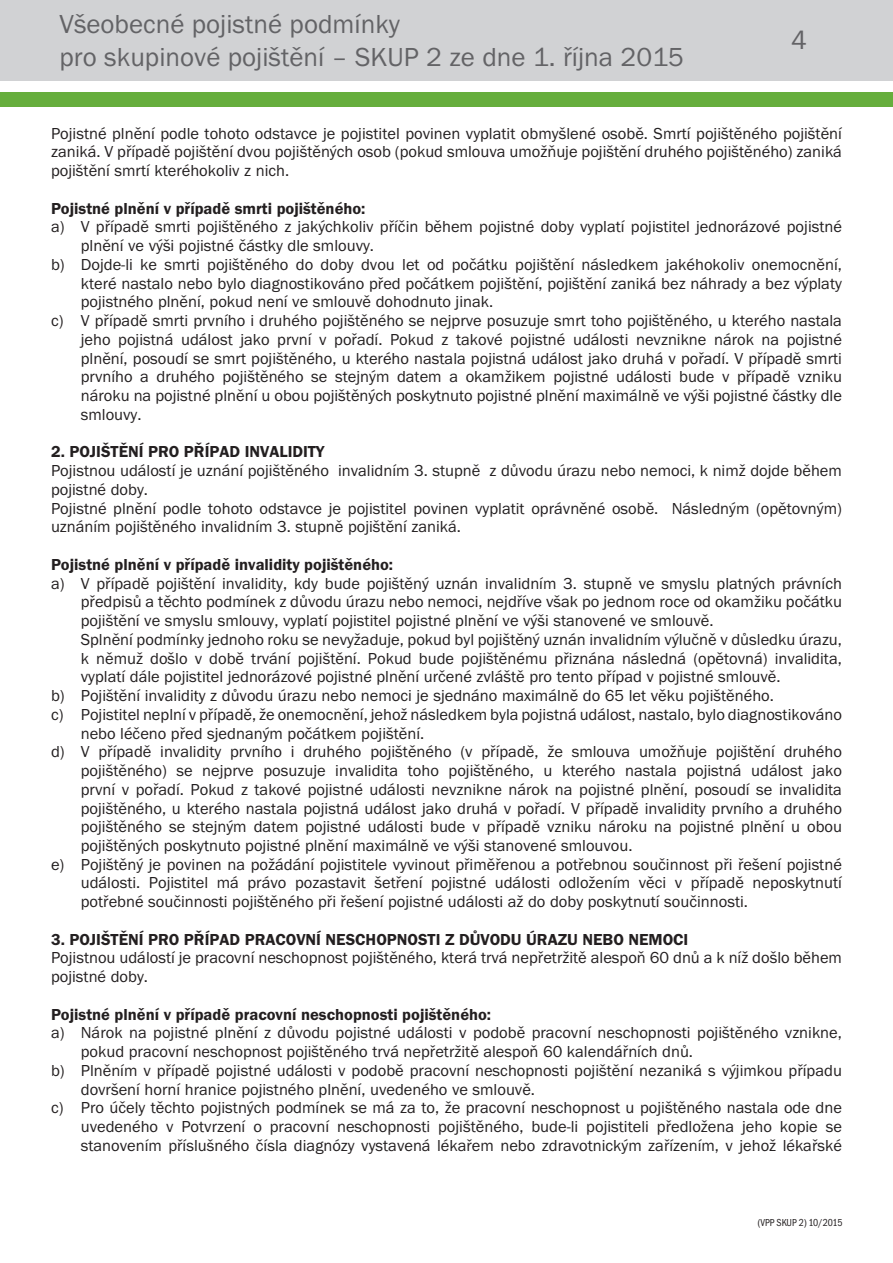
<style>
.page{position:relative;width:893px;height:1263px;background:#fff}
.page>*{position:absolute;margin:0;border:0;box-sizing:border-box;transform-origin:0 0}
.t1{font:27px/32.4px "Franklin Got Itc TOT Boo";color:#636366}
.t2{font:16.5px/18.8px "Franklin Got Itc TOT Boo";color:#231f20}
.t3{font:16.5px "Franklin Got Itc TOT Dem";color:#231f20}
.t4{font:10.5px "Franklin Got Itc TOT Boo Con";color:#231f20;scale:.96 1}
</style>
<div class="page">
<div style="left:0;top:0;width:893px;height:81px;background:#d1d2d4"></div>
<div style="left:0;top:92px;width:893px;height:15px;background:#66ae3d"></div>
<h1 class="t1" style="left:60px;top:8px;width:626px">Všeobecné pojistné podmínky<br>pro skupinové pojištění – SKUP 2 ze dne 1. října 2015</h1>
<h1 class="t1" style="left:791px;top:25px;width:17px">4</h1>
<p class="t2" style="left:51px;top:124px;width:792px;text-align:justify">Pojistné plnění podle tohoto odstavce je pojistitel povinen vyplatit obmyšlené osobě. Smrtí pojištěného pojištění zaniká. V případě pojištění dvou pojištěných osob (pokud smlouva umožňuje pojištění druhého pojištěného) zaniká pojištění smrtí kteréhokoliv z nich.</p>
<p class="t3" style="left:51px;top:199px;width:316px">Pojistné plnění v případě smrti pojištěného:</p>
<p class="t2" style="left:51px;top:218px;width:792px">a) V případě smrti pojištěného z jakýchkoliv příčin během pojistné doby vyplatí pojistitel jednorázové pojistné</p>
<p class="t2" style="left:81px;top:236px;width:295px">plnění ve výši pojistné částky dle smlouvy.</p>
<p class="t2" style="left:51px;top:255px;width:792px">b) Dojde-li ke smrti pojištěného do doby dvou let od počátku pojištění následkem jakéhokoliv onemocnění,</p>
<p class="t2" style="left:81px;top:274px;width:763px">které nastalo nebo bylo diagnostikováno před počátkem pojištění, pojištění zaniká bez náhrady a bez výplaty</p>
<p class="t2" style="left:81px;top:293px;width:414px">pojistného plnění, pokud není ve smlouvě dohodnuto jinak.</p>
<p class="t2" style="left:51px;top:311px;width:792px">c) V případě smrti prvního i druhého pojištěného se nejprve posuzuje smrt toho pojištěného, u kterého nastala</p>
<p class="t2" style="left:81px;top:330px;width:763px">jeho pojistná událost jako první v pořadí. Pokud z takové pojistné události nevznikne nárok na pojistné</p>
<p class="t2" style="left:81px;top:349px;width:763px">plnění, posoudí se smrt pojištěného, u kterého nastala pojistná událost jako druhá v pořadí. V případě smrti</p>
<p class="t2" style="left:81px;top:368px;width:763px">prvního a druhého pojištěného se stejným datem a okamžikem pojistné události bude v případě vzniku</p>
<p class="t2" style="left:81px;top:386px;width:763px">nároku na pojistné plnění u obou pojištěných poskytnuto pojistné plnění maximálně ve výši pojistné částky dle</p>
<p class="t2" style="left:81px;top:405px;width:62px">smlouvy.</p>
<p class="t3" style="left:51px;top:443px;width:275px">2. POJIŠTĚNÍ PRO PŘÍPAD INVALIDITY</p>
<p class="t2" style="left:51px;top:461px;width:792px">Pojistnou událostí je uznání pojištěného invalidním 3. stupně z důvodu úrazu nebo nemoci, k nimž dojde během pojistné doby.<br>Pojistné plnění podle tohoto odstavce je pojistitel povinen vyplatit oprávněné osobě. Následným (opětovným) uznáním pojištěného invalidním 3. stupně pojištění zaniká.</p>
<p class="t3" style="left:51px;top:555px;width:344px">Pojistné plnění v případě invalidity pojištěného:</p>
<p class="t2" style="left:51px;top:574px;width:792px">a) V případě pojištění invalidity, kdy bude pojištěný uznán invalidním 3. stupně ve smyslu platných právních</p>
<p class="t2" style="left:81px;top:593px;width:763px">předpisů a těchto podmínek z důvodu úrazu nebo nemoci, nejdříve však po jednom roce od okamžiku počátku</p>
<p class="t2" style="left:81px;top:611px;width:634px">pojištění ve smyslu smlouvy, vyplatí pojistitel pojistné plnění ve výši stanovené ve smlouvě.</p>
<p class="t2" style="left:81px;top:630px;width:763px">Splnění podmínky jednoho roku se nevyžaduje, pokud byl pojištěný uznán invalidním výlučně v důsledku úrazu,</p>
<p class="t2" style="left:81px;top:649px;width:763px">k němuž došlo v době trvání pojištění. Pokud bude pojištěnému přiznána následná (opětovná) invalidita,</p>
<p class="t2" style="left:81px;top:668px;width:701px">vyplatí dále pojistitel jednorázové pojistné plnění určené zvláště pro tento případ v pojistné smlouvě.</p>
<p class="t2" style="left:51px;top:686px;width:724px">b) Pojištění invalidity z důvodu úrazu nebo nemoci je sjednáno maximálně do 65 let věku pojištěného.</p>
<p class="t2" style="left:51px;top:705px;width:792px">c) Pojistitel neplní v případě, že onemocnění, jehož následkem byla pojistná událost, nastalo, bylo diagnostikováno</p>
<p class="t2" style="left:81px;top:724px;width:345px">nebo léčeno před sjednaným počátkem pojištění.</p>
<p class="t2" style="left:51px;top:743px;width:792px">d) V případě invalidity prvního i druhého pojištěného (v případě, že smlouva umožňuje pojištění druhého</p>
<p class="t2" style="left:81px;top:761px;width:763px">pojištěného) se nejprve posuzuje invalidita toho pojištěného, u kterého nastala pojistná událost jako</p>
<p class="t2" style="left:81px;top:780px;width:763px">první v pořadí. Pokud z takové pojistné události nevznikne nárok na pojistné plnění, posoudí se invalidita</p>
<p class="t2" style="left:81px;top:799px;width:763px">pojištěného, u kterého nastala pojistná událost jako druhá v pořadí. V případě invalidity prvního a druhého</p>
<p class="t2" style="left:81px;top:818px;width:763px">pojištěného se stejným datem pojistné události bude v případě vzniku nároku na pojistné plnění u obou</p>
<p class="t2" style="left:81px;top:836px;width:553px">pojištěných poskytnuto pojistné plnění maximálně ve výši stanovené smlouvou.</p>
<p class="t2" style="left:51px;top:855px;width:792px">e) Pojištěný je povinen na požádání pojistitele vyvinout přiměřenou a potřebnou součinnost při řešení pojistné</p>
<p class="t2" style="left:81px;top:874px;width:763px">události. Pojistitel má právo pozastavit šetření pojistné události odložením věci v případě neposkytnutí</p>
<p class="t2" style="left:81px;top:892px;width:669px">potřebné součinnosti pojištěného při řešení pojistné události až do doby poskytnutí součinnosti.</p>
<p class="t3" style="left:51px;top:930px;width:639px">3. POJIŠTĚNÍ PRO PŘÍPAD PRACOVNÍ NESCHOPNOSTI Z DŮVODU ÚRAZU NEBO NEMOCI</p>
<p class="t2" style="left:51px;top:949px;width:792px">Pojistnou událostí je pracovní neschopnost pojištěného, která trvá nepřetržitě alespoň 60 dnů a k níž došlo během pojistné doby.</p>
<p class="t3" style="left:51px;top:1005px;width:442px">Pojistné plnění v případě pracovní neschopnosti pojištěného:</p>
<p class="t2" style="left:51px;top:1024px;width:792px">a) Nárok na pojistné plnění z důvodu pojistné události v podobě pracovní neschopnosti pojištěného vznikne,</p>
<p class="t2" style="left:81px;top:1042px;width:614px">pokud pracovní neschopnost pojištěného trvá nepřetržitě alespoň 60 kalendářních dnů.</p>
<p class="t2" style="left:51px;top:1061px;width:792px">b) Plněním v případě pojistné události v podobě pracovní neschopnosti pojištění nezaniká s výjimkou případu</p>
<p class="t2" style="left:81px;top:1080px;width:456px">dovršení horní hranice pojistného plnění, uvedeného ve smlouvě.</p>
<p class="t2" style="left:51px;top:1099px;width:792px">c) Pro účely těchto pojistných podmínek se má za to, že pracovní neschopnost u pojištěného nastala ode dne</p>
<p class="t2" style="left:81px;top:1117px;width:763px">uvedeného v Potvrzení o pracovní neschopnosti pojištěného, bude-li pojistiteli předložena jeho kopie se</p>
<p class="t2" style="left:81px;top:1136px;width:763px">stanovením příslušného čísla diagnózy vystavená lékařem nebo zdravotnickým zařízením, v jehož lékařské</p>
<p class="t4" style="left:758px;top:1217px;width:90px">(VPP SKUP 2) 10/2015</p>
</div>
